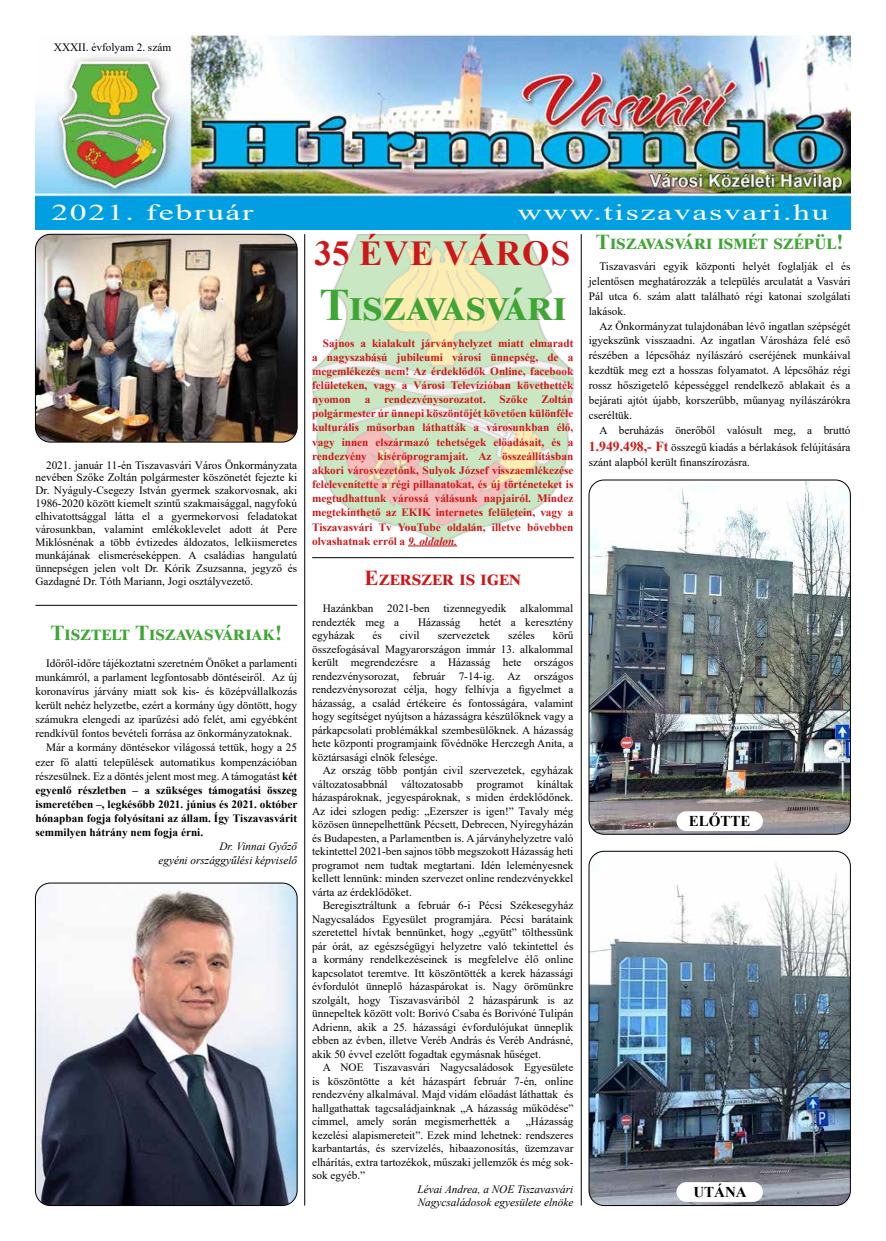
<style>
.page{position:relative;width:886px;height:1241px;background:#fff}
.page>*{position:absolute;margin:0;border:0;box-sizing:border-box;transform-origin:0 0}
.t1{font:700 45px "Times New Roman";color:#3fa535}
.t2{font:700 35px "Times New Roman";letter-spacing:.035em;color:#cd1719}
.t3{font:22.5px "Times New Roman";letter-spacing:.05em;color:#fff;scale:1.5 1}
.t4{font:700 21.25px "Times New Roman";letter-spacing:.025em;color:#3fa535}
.t5{font:700 21.25px "Times New Roman";letter-spacing:.025em;color:#cd1719}
.t6{font:700 15px "Times New Roman";color:#000}
.t7{font:11.25px/13.5px "Times New Roman";color:#000;text-align:justify}
.t8{font:700 11.25px/14.1px "Times New Roman";color:#cd1719;text-align:justify}
.t9{font:700 11.25px "Times New Roman";color:#000}
.t10{font:italic 11.25px/14.1px "Times New Roman";color:#000;text-align:right}
.s1{font-weight:700}
.s2{font-style:italic}
.s3{font-weight:700;font-size:13.75px;color:#cd1719}
</style>
<div class="page">
<img style="left:312px;top:234px;width:261px;height:310px">
<img style="left:35px;top:35px;width:815px;height:195px">
<img style="left:35px;top:234px;width:262px;height:208px">
<div style="left:35px;top:234px;width:262px;height:208px;border:1px solid #000;border-radius:15px"></div>
<img style="left:35px;top:884px;width:262px;height:321px">
<div style="left:35px;top:882px;width:262px;height:323px;border:1px solid #000;border-radius:15px"></div>
<img style="left:589px;top:480px;width:261px;height:354px">
<div style="left:589px;top:480px;width:261px;height:354px;border:1px solid #000;border-radius:15px"></div>
<img style="left:589px;top:851px;width:261px;height:354px">
<div style="left:589px;top:851px;width:261px;height:354px;border:1px solid #000;border-radius:15px"></div>
<div style="left:676px;top:811px;width:87px;height:19px;background:#fff;border-radius:10px"></div>
<div style="left:676px;top:1181px;width:87px;height:20px;background:#fff;border-radius:10px"></div>
<hr style="left:304px;top:234px;width:1px;height:971px;background:#000">
<hr style="left:581px;top:234px;width:1px;height:971px;background:#000">
<hr style="left:35px;top:605px;width:262px;height:1px;background:#000">
<hr style="left:312px;top:557px;width:262px;height:1px;background:#000">
<hr style="left:408px;top:545px;width:49px;height:1px;background:#cd1719">
<p class="t7" style="left:54px;top:40px;width:119px">XXXII. évfolyam 2. szám</p>
<h3 class="t3" style="left:51px;top:197px;width:136px">2021. február</h3>
<h3 class="t3" style="left:517px;top:197px;width:209px">www.tiszavasvari.hu</h3>
<p class="t7" style="left:35px;top:458px;width:263px;line-height:12.9px;text-indent:11px">2021. január 11-én Tiszavasvári Város Önkormányzata nevében Szőke Zoltán polgármester köszönetét fejezte ki Dr. Nyáguly-Csegezy István gyermek szakorvosnak, aki 1986-2020 között kiemelt szintű szakmaisággal, nagyfokú elhivatottsággal látta el a gyermekorvosi feladatokat városunkban, valamint emlékoklevelet adott át Pere Miklósnénak a több évtizedes áldozatos, lelkiismeretes munkájának elismeréseképpen. A családias hangulatú ünnepségen jelen volt Dr. Kórik Zsuzsanna, jegyző és Gazdagné Dr. Tóth Mariann, Jogi osztályvezető.</p>
<h3 class="t4" style="left:50px;top:617px;width:233px">Tisztelt Tiszavasváriak!</h3>
<p class="t7" style="left:46px;top:655px;width:253px">Időről-időre tájékoztatni szeretném Önöket a parlamenti</p>
<p class="t7" style="left:35px;top:669px;width:263px">munkámról, a parlament legfontosabb döntéseiről. Az új</p>
<p class="t7" style="left:35px;top:684px;width:263px">koronavírus járvány miatt sok kis- és középvállalkozás</p>
<p class="t7" style="left:35px;top:698px;width:263px">került nehéz helyzetbe, ezért a kormány úgy döntött, hogy</p>
<p class="t7" style="left:35px;top:712px;width:263px">számukra elengedi az iparűzési adó felét, ami egyébként</p>
<p class="t7" style="left:35px;top:726px;width:258px">rendkívül fontos bevételi forrása az önkormányzatoknak.</p>
<p class="t7" style="left:46px;top:740px;width:253px">Már a kormány döntésekor világossá tettük, hogy a 25</p>
<p class="t7" style="left:35px;top:754px;width:263px">ezer fő alatti települések automatikus kompenzációban</p>
<p class="t7" style="left:35px;top:768px;width:263px">részesülnek. Ez a döntés jelent most meg. A támogatást <span class="s1">két</span></p>
<p class="t9" style="left:35px;top:781px;width:263px">egyenlő részletben – a szükséges támogatási összeg</p>
<p class="t9" style="left:35px;top:796px;width:263px">ismeretében –, legkésőbb 2021. június és 2021. október</p>
<p class="t9" style="left:35px;top:810px;width:263px">hónapban fogja folyósítani az állam. Így Tiszavasvárit</p>
<p class="t9" style="left:35px;top:824px;width:169px">semmilyen hátrány nem fogja érni.</p>
<p class="t10" style="left:158px;top:839px;width:140px">Dr. Vinnai Győző<br>egyéni országgyűlési képviselő</p>
<h2 class="t2" style="left:315px;top:228px;width:257px">35 ÉVE VÁROS</h2>
<h1 class="t1" style="left:319px;top:272px;width:248px">Tiszavasvári</h1>
<p class="t8" style="left:312px;top:335px;width:263px;text-indent:11px">Sajnos a kialakult járványhelyzet miatt elmaradt a nagyszabású jubileumi városi ünnepség, de a megemlékezés nem! Az érdeklődők Online, facebook felületeken, vagy a Városi Televízióban követhették nyomon a rendezvénysorozatot. Szőke Zoltán polgármester úr ünnepi köszöntőjét követően különféle kulturális műsorban láthatták a városunkban élő, vagy innen elszármazó tehetségek előadásait, és a rendezvény kísérőprogramjait. Az összeállításban akkori városvezetőnk, Sulyok József visszaemlékezése felelevenítette a régi pillanatokat, és új történeteket is megtudhattunk várossá válásunk napjairól. Mindez megtekinthető az EKIK internetes felületein, vagy a Tiszavasvári Tv YouTube oldalán, illetve bővebben olvashatnak erről a <span class="s2">9. oldalon.</span></p>
<h3 class="t5" style="left:364px;top:562px;width:158px">Ezerszer is igen</h3>
<p class="t7" style="left:312px;top:601px;width:263px;text-indent:11px">Hazánkban 2021-ben tizennegyedik alkalommal rendezték meg a</p>
<p class="t7" style="left:418px;top:614px;width:44px">Házasság</p>
<p class="t7" style="left:479px;top:614px;width:95px">hetét a keresztény</p>
<p class="t7" style="left:312px;top:628px;width:263px;text-indent:241px">körű összefogásával Magyarországon immár 13. alkalommal került megrendezésre a Házasság hete országos rendezvénysorozat, február 7-14-ig. Az országos rendezvénysorozat célja, hogy felhívja a figyelmet a házasság, a család értékeire és fontosságára, valamint hogy segítséget nyújtson a házasságra készülőknek vagy a párkapcsolati problémákkal szembesülőknek. A házasság hete központi programjaink fővédnöke Herczegh Anita, a köztársasági elnök felesége.</p>
<p class="t7" style="left:312px;top:763px;width:263px;text-indent:11px">Az ország több pontján civil szervezetek, egyházak változatosabbnál változatosabb programot kínáltak házaspároknak, jegyespároknak, s miden érdeklődőnek.<br>Az idei szlogen pedig: „Ezerszer is igen!” Tavaly még közösen ünnepelhettünk Pécsett, Debrecen, Nyíregyházán és Budapesten, a Parlamentben is. A járványhelyzetre való tekintettel 2021-ben sajnos több megszokott Házasság heti programot nem tudtak megtartani. Idén leleményesnek kellett lennünk: minden szervezet online rendezvényekkel várta az érdeklődőket.</p>
<p class="t7" style="left:312px;top:898px;width:263px;text-indent:11px">Beregisztráltunk a február 6-i Pécsi Székesegyház Nagycsaládos Egyesület programjára. Pécsi barátaink szeretettel hívtak bennünket, hogy „együtt” tölthessünk pár órát, az egészségügyi helyzetre való tekintettel és a kormány rendelkezéseinek is megfelelve élő online kapcsolatot teremtve. Itt köszöntötték a kerek házassági évfordulót ünneplő házaspárokat is. Nagy örömünkre szolgált, hogy Tiszavasváriból 2 házaspárunk is az ünnepeltek között volt: Borivó Csaba és Borivóné Tulipán Adrienn, akik a 25. házassági évfordulójukat ünneplik ebben az évben, illetve Veréb András és Veréb Andrásné, akik 50 évvel ezelőtt fogadtak egymásnak hűséget.</p>
<p class="t7" style="left:312px;top:1060px;width:263px;text-indent:11px">A NOE Tiszavasvári Nagycsaládosok Egyesülete is köszöntötte a két házaspárt február 7-én, online rendezvény alkalmával. Majd vidám előadást láthattak és hallgathattak tagcsaládjainknak „A házasság működése” címmel, amely során megismerhették a</p>
<p class="t7" style="left:312px;top:628px;width:44px">egyházak</p>
<p class="t7" style="left:372px;top:628px;width:11px">és</p>
<p class="t7" style="left:400px;top:628px;width:22px">civil</p>
<p class="t7" style="left:438px;top:628px;width:54px">szervezetek</p>
<p class="t7" style="left:508px;top:628px;width:28px">széles</p>
<p class="t7" style="left:312px;top:1114px;width:263px;text-indent:214px">„Házasság kezelési alapismereteit”. Ezek mind lehetnek: rendszeres karbantartás, és szervízelés, hibaazonosítás, üzemzavar elhárítás, extra tartozékok, műszaki jellemzők és még sok&shy;sok egyéb.”</p>
<p class="t10" style="left:417px;top:1181px;width:157px;line-height:13.5px;text-align:left">Lévai Andrea, a NOE Tiszavasvári<br>Nagycsaládosok egyesülete elnöke</p>
<h3 class="t4" style="left:596px;top:226px;width:249px">Tiszavasvári ismét szépül !</h3>
<p class="t7" style="left:589px;top:258px;width:263px;line-height:14.9px;text-indent:11px">Tiszavasvári egyik központi helyét foglalják el és jelentősen meghatározzák a település arculatát a Vasvári Pál utca 6. szám alatt található régi katonai szolgálati lakások.</p>
<p class="t7" style="left:589px;top:318px;width:263px;line-height:14.9px;text-indent:11px">Az Önkormányzat tulajdonában lévő ingatlan szépségét igyekszünk visszaadni. Az ingatlan Városháza felé eső részében a lépcsőház nyílászáró cseréjének munkáival kezdtük meg ezt a hosszas folyamatot. A lépcsőház régi rossz hőszigetelő képességgel rendelkező ablakait és a bejárati ajtót újabb, korszerűbb, műanyag nyílászárókra cseréltük.</p>
<p class="t7" style="left:589px;top:420px;width:263px;line-height:17.8px;text-align:right">A beruházás önerőből valósult meg, a bruttó<br><span class="s3">1.949.498,- Ft</span> összegű kiadás a bérlakások felújítására</p>
<p class="t7" style="left:589px;top:455px;width:163px">szánt alapból került finanszírozásra.</p>
<h3 class="t6" style="left:689px;top:810px;width:63px">ELŐTTE</h3>
<h3 class="t6" style="left:693px;top:1180px;width:55px">UTÁNA</h3>
</div>
